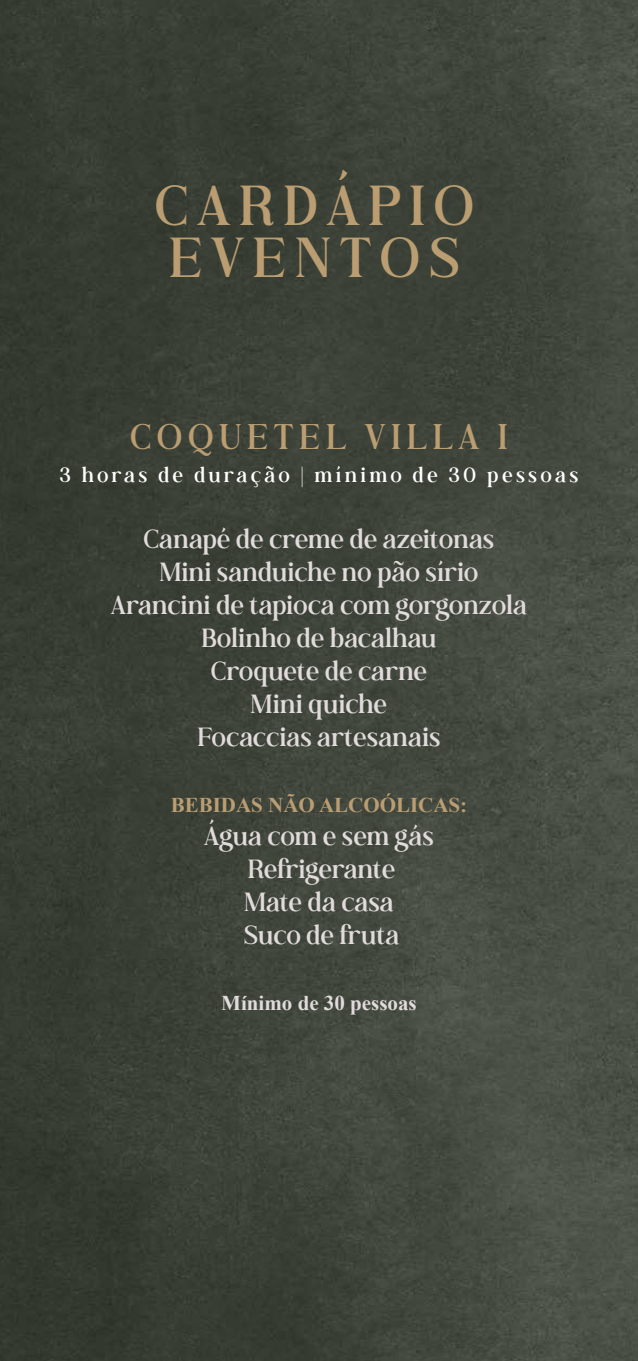
<style>
.page{position:relative;width:638px;height:1361px;background:#fff}
.page>*{position:absolute;margin:0;border:0;box-sizing:border-box;transform-origin:0 0}
.t1{font:45px/52.5px "Andine";letter-spacing:.2em;color:#bb9d72;text-align:center}
.t2{font:28.5px "Andine";letter-spacing:.2em;color:#bb9d72}
.t3{font:21px/33px "Andine";color:#e1dbdb;text-align:center}
.t4{font:700 21px "Times New Roman";color:#bb9d72}
.t5{font:700 21px "Times New Roman";color:#e1dbdb}
.t6{font:16.5px "Andine";letter-spacing:.2em;color:#fff}
</style>
<div class="page">
<img style="left:0;top:0;width:638px;height:1361px">
<h1 class="t1" style="left:155px;top:177px;width:321px">CARDÁPIO<br>EVENTOS</h1>
<h2 class="t2" style="left:130px;top:412px;width:379px">COQUETEL VILLA I</h2>
<p class="t6" style="left:60px;top:461px;width:520px">3 horas de duração | mínimo de 30 pessoas</p>
<p class="t3" style="left:111px;top:521px;width:418px">Canapé de creme de azeitonas<br>Mini sanduiche no pão sírio<br>Arancini de tapioca com gorgonzola<br>Bolinho de bacalhau<br>Croquete de carne<br>Mini quiche<br>Focaccias artesanais</p>
<p class="t4" style="left:171px;top:790px;width:298px">BEBIDAS NÃO ALCOÓLICAS:</p>
<p class="t3" style="left:204px;top:818px;width:231px">Água com e sem gás<br>Refrigerante<br>Mate da casa<br>Suco de fruta</p>
<p class="t5" style="left:221px;top:988px;width:197px">Mínimo de 30 pessoas</p>
</div>
